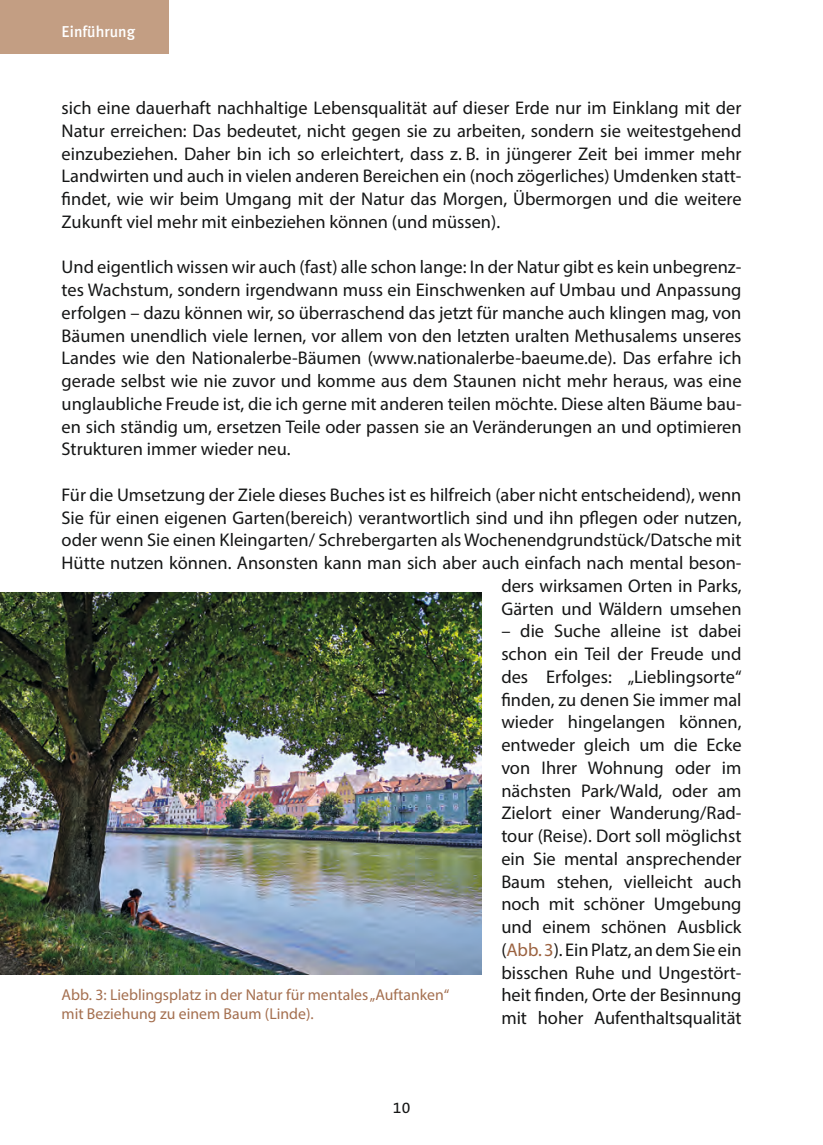
<style>
.page{position:relative;width:823px;height:1145px;background:#fff}
.page>*{position:absolute;margin:0;border:0;box-sizing:border-box;transform-origin:0 0}
.t1{font:18.38px/22.8px "Myriad Pro";color:#151616;text-align:justify}
.t2{font:15.75px/18.9px "Myriad Pro";color:#a46f4f}
.t3{font:500 15.75px "Meta Plus Lining";color:#fff}
.t4{font:15.75px "The Sans B5 Plain";color:#151616}
.s1{color:#9b6240}
</style>
<div class="page">
<img style="left:0;top:593px;width:481px;height:382px">
<div style="left:0;top:0;width:168px;height:53px;background:#c39e83"></div>
<p class="t3" style="left:62px;top:23px;width:75px">Einführung</p>
<p class="t1" style="left:62px;top:96px;width:681px">sich eine dauerhaft nachhaltige Lebensqualität auf dieser Erde nur im Einklang mit der Natur erreichen: Das bedeutet, nicht gegen sie zu arbeiten, sondern sie weitestgehend einzubeziehen. Daher bin ich so erleichtert, dass z. B. in jüngerer Zeit bei immer mehr Landwirten und auch in vielen anderen Bereichen ein (noch zögerliches) Umdenken statt&shy;findet, wie wir beim Umgang mit der Natur das Morgen, Übermorgen und die weitere Zukunft viel mehr mit einbeziehen können (und müssen).</p>
<p class="t1" style="left:62px;top:255px;width:681px">Und eigentlich wissen wir auch (fast) alle schon lange: In der Natur gibt es kein unbegrenz&shy;tes Wachstum, sondern irgendwann muss ein Einschwenken auf Umbau und Anpassung erfolgen – dazu können wir, so überraschend das jetzt für manche auch klingen mag, von Bäumen unendlich viele lernen, vor allem von den letzten uralten Methusalems unseres Landes wie den Nationalerbe-Bäumen (www.nationalerbe-baeume.de). Das erfahre ich gerade selbst wie nie zuvor und komme aus dem Staunen nicht mehr heraus, was eine unglaubliche Freude ist, die ich gerne mit anderen teilen möchte. Diese alten Bäume bau&shy;en sich ständig um, ersetzen Teile oder passen sie an Veränderungen an und optimieren Strukturen immer wieder neu.</p>
<p class="t1" style="left:62px;top:483px;width:681px;text-align:right">Für die Umsetzung der Ziele dieses Buches ist es hilfreich (aber nicht entscheidend), wenn Sie für einen eigenen Garten(bereich) verantwortlich sind und ihn pflegen oder nutzen, oder wenn Sie einen Kleingarten/ Schrebergarten als Wochenendgrundstück/Datsche mit Hütte nutzen können. Ansonsten kann man sich aber auch einfach nach mental beson&shy;ders wirksamen Orten in Parks,<br>Gärten und Wäldern umsehen</p>
<p class="t1" style="left:501px;top:619px;width:242px">– die Suche alleine ist dabei schon ein Teil der Freude und des Erfolges: „Lieblingsorte“ finden, zu denen Sie immer mal wieder hingelangen können, entweder gleich um die Ecke von Ihrer Wohnung oder im nächsten Park/Wald, oder am Zielort einer Wanderung/Rad&shy;tour (Reise). Dort soll möglichst ein Sie mental ansprechender Baum stehen, vielleicht auch noch mit schöner Umgebung und einem schönen Ausblick (<span class="s1">Abb. 3</span>). Ein Platz, an dem Sie ein bisschen Ruhe und Ungestört&shy;heit finden, Orte der Besinnung mit hoher Aufenthaltsqualität</p>
<p class="t2" style="left:62px;top:985px;width:389px">Abb. 3: Lieblingsplatz in der Natur für mentales „Auftanken“ mit Beziehung zu einem Baum (Linde).</p>
<p class="t4" style="left:392px;top:1100px;width:19px">10</p>
</div>
